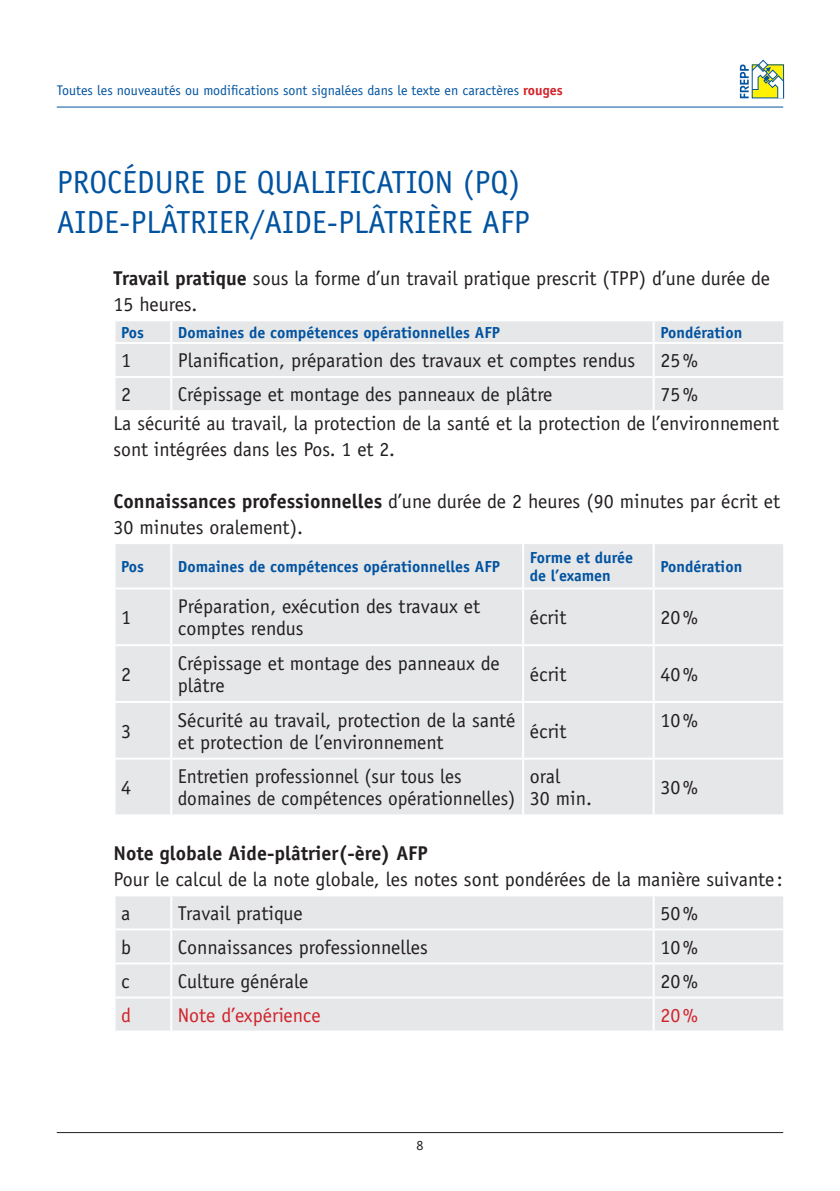
<style>
.page{position:relative;width:840px;height:1191px;background:#fff}
.page>*{position:absolute;margin:0;border:0;box-sizing:border-box;transform-origin:0 0}
.t1{font:32px/40px "Officina Sans Std";color:#0153a0}
.t2{font:20px/22px "Officina Sans Std";color:#231f20}
.t3{font:700 20px "Officina Sans Std";color:#231f20}
.t4{font:20px "Officina Sans Std";color:#d1232a}
.t5{font:700 16px/18px "Officina Sans Std";color:#0153a0}
.t6{font:14px "Officina Sans Std";color:#0153a0}
.t7{font:14px "Officina Sans Std";color:#231f20}
.s1{font-weight:700;color:#d1232a}
.s2{font-weight:700}
</style>
<div class="page">
<hr style="left:57px;top:107px;width:725px;height:1px;background:#0153a0">
<hr style="left:57px;top:1132px;width:725px;height:1px;background:#231f20">
<svg style="left:739px;top:59px;width:45px;height:40px"></svg>
<div style="left:115px;top:321px;width:667px;height:89px;background:#e6e7e9"></div>
<hr style="left:170px;top:321px;width:2px;height:21px;background:#fff">
<hr style="left:652px;top:321px;width:2px;height:21px;background:#fff">
<hr style="left:113px;top:342px;width:58px;height:2px;background:#fff">
<hr style="left:171px;top:342px;width:482px;height:2px;background:#fff">
<hr style="left:170px;top:344px;width:2px;height:32px;background:#fff">
<hr style="left:653px;top:342px;width:131px;height:2px;background:#fff">
<hr style="left:652px;top:344px;width:2px;height:32px;background:#fff">
<hr style="left:113px;top:376px;width:58px;height:2px;background:#fff">
<hr style="left:171px;top:376px;width:482px;height:2px;background:#fff">
<hr style="left:170px;top:378px;width:2px;height:32px;background:#fff">
<hr style="left:653px;top:376px;width:131px;height:2px;background:#fff">
<hr style="left:652px;top:378px;width:2px;height:32px;background:#fff">
<div style="left:115px;top:544px;width:667px;height:270px;background:#e6e7e9"></div>
<hr style="left:170px;top:544px;width:2px;height:43px;background:#fff">
<hr style="left:522px;top:544px;width:2px;height:43px;background:#fff">
<hr style="left:652px;top:544px;width:2px;height:43px;background:#fff">
<hr style="left:113px;top:587px;width:58px;height:2px;background:#fff">
<hr style="left:171px;top:587px;width:352px;height:2px;background:#fff">
<hr style="left:170px;top:589px;width:2px;height:55px;background:#fff">
<hr style="left:523px;top:587px;width:130px;height:2px;background:#fff">
<hr style="left:522px;top:589px;width:2px;height:55px;background:#fff">
<hr style="left:653px;top:587px;width:131px;height:2px;background:#fff">
<hr style="left:652px;top:589px;width:2px;height:55px;background:#fff">
<hr style="left:113px;top:644px;width:58px;height:2px;background:#fff">
<hr style="left:171px;top:644px;width:352px;height:2px;background:#fff">
<hr style="left:170px;top:646px;width:2px;height:55px;background:#fff">
<hr style="left:523px;top:644px;width:130px;height:2px;background:#fff">
<hr style="left:522px;top:646px;width:2px;height:55px;background:#fff">
<hr style="left:653px;top:644px;width:131px;height:2px;background:#fff">
<hr style="left:652px;top:646px;width:2px;height:55px;background:#fff">
<hr style="left:113px;top:701px;width:58px;height:2px;background:#fff">
<hr style="left:171px;top:701px;width:352px;height:2px;background:#fff">
<hr style="left:170px;top:703px;width:2px;height:54px;background:#fff">
<hr style="left:523px;top:701px;width:130px;height:2px;background:#fff">
<hr style="left:522px;top:703px;width:2px;height:54px;background:#fff">
<hr style="left:653px;top:701px;width:131px;height:2px;background:#fff">
<hr style="left:652px;top:703px;width:2px;height:54px;background:#fff">
<hr style="left:113px;top:757px;width:58px;height:2px;background:#fff">
<hr style="left:171px;top:757px;width:352px;height:2px;background:#fff">
<hr style="left:170px;top:759px;width:2px;height:55px;background:#fff">
<hr style="left:523px;top:757px;width:130px;height:2px;background:#fff">
<hr style="left:522px;top:759px;width:2px;height:55px;background:#fff">
<hr style="left:653px;top:757px;width:131px;height:2px;background:#fff">
<hr style="left:652px;top:759px;width:2px;height:55px;background:#fff">
<div style="left:115px;top:896px;width:667px;height:134px;background:#e6e7e9"></div>
<hr style="left:170px;top:896px;width:2px;height:32px;background:#fff">
<hr style="left:652px;top:896px;width:2px;height:32px;background:#fff">
<hr style="left:113px;top:928px;width:58px;height:2px;background:#fff">
<hr style="left:171px;top:928px;width:482px;height:2px;background:#fff">
<hr style="left:170px;top:930px;width:2px;height:32px;background:#fff">
<hr style="left:653px;top:928px;width:131px;height:2px;background:#fff">
<hr style="left:652px;top:930px;width:2px;height:32px;background:#fff">
<hr style="left:113px;top:962px;width:58px;height:2px;background:#fff">
<hr style="left:171px;top:962px;width:482px;height:2px;background:#fff">
<hr style="left:170px;top:964px;width:2px;height:32px;background:#fff">
<hr style="left:653px;top:962px;width:131px;height:2px;background:#fff">
<hr style="left:652px;top:964px;width:2px;height:32px;background:#fff">
<hr style="left:113px;top:996px;width:58px;height:2px;background:#fff">
<hr style="left:171px;top:996px;width:482px;height:2px;background:#fff">
<hr style="left:170px;top:998px;width:2px;height:32px;background:#fff">
<hr style="left:653px;top:996px;width:131px;height:2px;background:#fff">
<hr style="left:652px;top:998px;width:2px;height:32px;background:#fff">
<p class="t6" style="left:57px;top:82px;width:507px">Toutes les nouveautés ou modifications sont signalées dans le texte en caractères <span class="s1">rouges</span></p>
<h1 class="t1" style="left:57px;top:162px;width:474px">PROCÉDURE DE QUALIFICATION (PQ)<br>AIDE-PLÂTRIER/AIDE-PLÂTRIÈRE AFP</h1>
<p class="t2" style="left:113px;top:266px;width:657px;line-height:26px"><span class="s2">Travail pratique</span> sous la forme d’un travail pratique prescrit (TPP) d’une durée de<br>15 heures.</p>
<p class="t5" style="left:121px;top:323px;width:24px">Pos</p>
<p class="t5" style="left:178px;top:323px;width:323px">Domaines de compétences opérationnelles AFP</p>
<p class="t5" style="left:660px;top:323px;width:83px">Pondération</p>
<p class="t2" style="left:121px;top:349px;width:11px">1</p>
<p class="t2" style="left:178px;top:349px;width:458px">Planification, préparation des travaux et comptes rendus</p>
<p class="t2" style="left:660px;top:349px;width:39px">25%</p>
<p class="t2" style="left:121px;top:383px;width:11px">2</p>
<p class="t2" style="left:178px;top:383px;width:376px">Crépissage et montage des panneaux de plâtre</p>
<p class="t2" style="left:113px;top:380px;width:666px;line-height:28.8px;text-indent:546px">75%<br>La sécurité au travail, la protection de la santé et la protection de l’environnement</p>
<p class="t2" style="left:113px;top:438px;width:283px">sont intégrées dans les Pos. 1 et 2.</p>
<p class="t2" style="left:113px;top:488px;width:668px;line-height:26px"><span class="s2">Connaissances professionnelles</span> d’une durée de 2 heures (90 minutes par écrit et<br>30 minutes oralement).</p>
<p class="t5" style="left:121px;top:557px;width:24px">Pos</p>
<p class="t5" style="left:178px;top:557px;width:323px">Domaines de compétences opérationnelles AFP</p>
<p class="t5" style="left:529px;top:548px;width:105px">Forme et durée de l’examen</p>
<p class="t5" style="left:660px;top:557px;width:83px">Pondération</p>
<p class="t2" style="left:121px;top:606px;width:11px">1</p>
<p class="t2" style="left:178px;top:595px;width:303px">Préparation, exécution des travaux et comptes rendus</p>
<p class="t2" style="left:529px;top:606px;width:38px">écrit</p>
<p class="t2" style="left:660px;top:606px;width:39px">20%</p>
<p class="t2" style="left:121px;top:663px;width:11px">2</p>
<p class="t2" style="left:121px;top:720px;width:11px">3</p>
<p class="t2" style="left:121px;top:776px;width:11px">4</p>
<p class="t2" style="left:178px;top:652px;width:323px">Crépissage et montage des panneaux de plâtre</p>
<p class="t2" style="left:529px;top:663px;width:38px">écrit</p>
<p class="t2" style="left:660px;top:663px;width:39px">40%</p>
<p class="t2" style="left:178px;top:709px;width:339px">Sécurité au travail, protection de la santé et protection de l’environnement</p>
<p class="t2" style="left:529px;top:720px;width:38px">écrit</p>
<p class="t2" style="left:178px;top:765px;width:339px">Entretien professionnel (sur tous les domaines de compétences opérationnelles)</p>
<p class="t2" style="left:529px;top:765px;width:64px">oral<br>30 min.</p>
<p class="t2" style="left:660px;top:709px;width:39px">10%</p>
<p class="t2" style="left:660px;top:776px;width:39px">30%</p>
<p class="t3" style="left:113px;top:841px;width:316px">Note globale Aide-plâtrier(-ère) AFP</p>
<p class="t2" style="left:121px;top:863px;width:662px;line-height:33.2px;text-indent:-8px">Pour le calcul de la note globale, les notes sont pondérées de la manière suivante : a</p>
<p class="t2" style="left:178px;top:902px;width:126px">Travail pratique</p>
<p class="t2" style="left:660px;top:902px;width:39px">50%</p>
<p class="t2" style="left:121px;top:936px;width:11px">b</p>
<p class="t2" style="left:178px;top:936px;width:251px">Connaissances professionnelles</p>
<p class="t2" style="left:660px;top:936px;width:39px">10%</p>
<p class="t2" style="left:121px;top:970px;width:10px">c</p>
<p class="t2" style="left:178px;top:970px;width:132px">Culture générale</p>
<p class="t2" style="left:660px;top:970px;width:39px">20%</p>
<p class="t4" style="left:121px;top:1003px;width:11px">d</p>
<p class="t4" style="left:178px;top:1003px;width:144px">Note d’expérience</p>
<p class="t4" style="left:660px;top:1003px;width:39px">20%</p>
<p class="t7" style="left:416px;top:1137px;width:8px">8</p>
</div>
